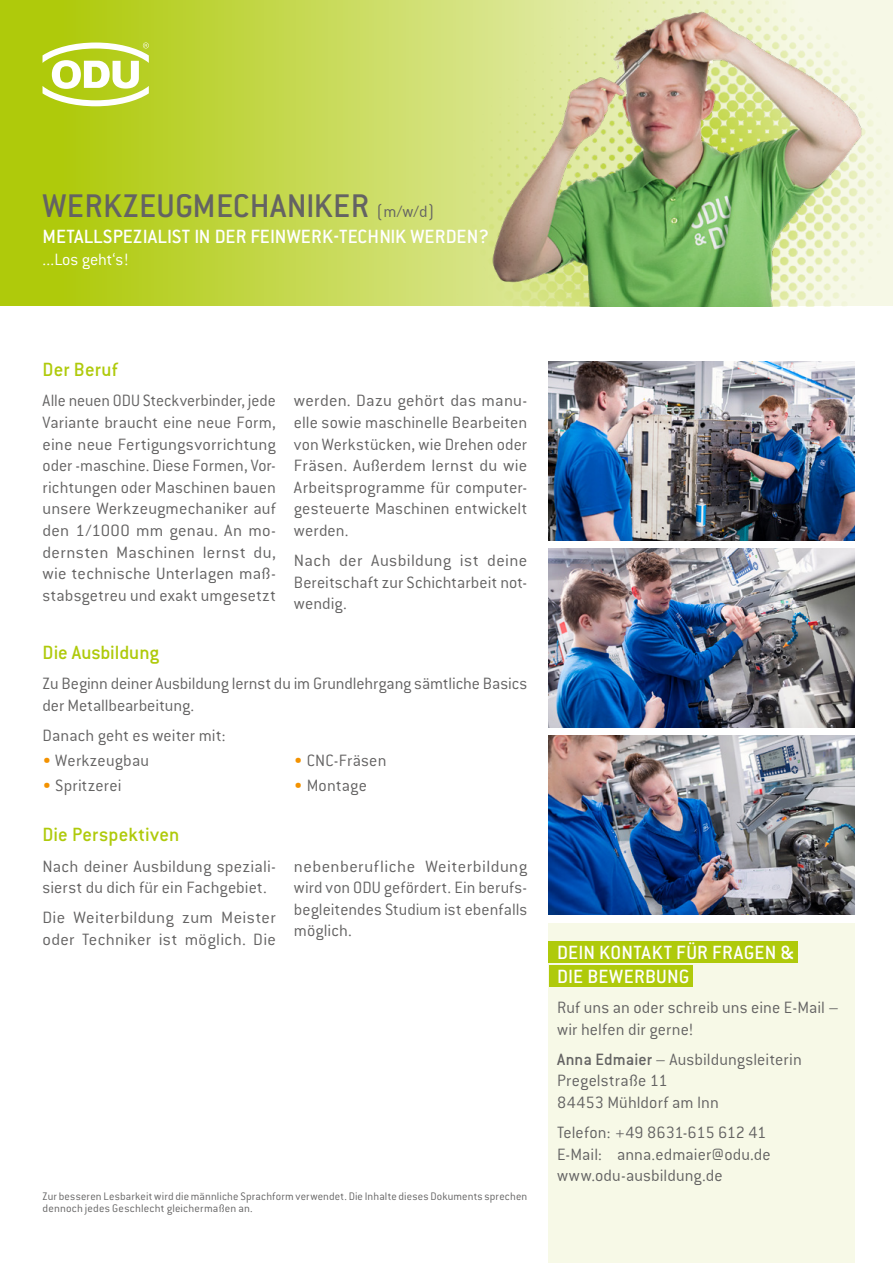
<style>
.page{position:relative;width:893px;height:1263px;background:#fff}
.page>*{position:absolute;margin:0;border:0;box-sizing:border-box;transform-origin:0 0}
.t1{font:500 36px "ITC Conduitfor ODU";letter-spacing:.01em;color:#646363}
.t2{font:500 21px/24px "ITC Conduitfor ODU";letter-spacing:.01em;color:#fff}
.t3{font:500 21px "ITC Conduitfor ODU";letter-spacing:.005em;color:#afca0b}
.t4{font:300 18px/21.6px "ITC Conduitfor ODU";letter-spacing:.005em;color:#646363}
.t5{font:300 18px "ITC Conduitfor ODU";letter-spacing:-.005em;color:#fff}
.t6{font:300 12px/12px "Conduit ITC Pro";letter-spacing:.015em;color:#646363}
.s1{font-weight:300;font-size:18px}
.s2{color:#f39200}
.s3{font-weight:500}
</style>
<div class="page">
<img style="left:549px;top:549px;width:306px;height:178px">
<img style="left:549px;top:736px;width:306px;height:178px">
<img style="left:549px;top:361px;width:306px;height:179px">
<svg style="left:0;top:0;width:417px;height:306px;background:#bed339"></svg>
<img style="left:472px;top:0;width:400px;height:306px">
<svg style="left:43px;top:43px;width:106px;height:63px"></svg>
<div style="left:549px;top:923px;width:306px;height:340px;background:#f7f9e7"></div>
<div style="left:549px;top:941px;width:248px;height:22px;background:#afca0b"></div>
<div style="left:549px;top:965px;width:143px;height:22px;background:#afca0b"></div>
<h1 class="t1" style="left:43px;top:185px;width:394px">WERKZEUGMECHANIKER <span class="s1">(m/w/d)</span></h1>
<p class="t2" style="left:43px;top:225px;width:448px">METALLSPEZIALIST IN DER FEINWERK-TECHNIK WERDEN?</p>
<p class="t5" style="left:43px;top:250px;width:88px">...Los geht‘s!</p>
<p class="t3" style="left:43px;top:358px;width:77px">Der Beruf</p>
<p class="t4" style="left:43px;top:390px;width:235px;text-align:justify">Alle neuen ODU Steckverbinder, jede Variante braucht eine neue Form, eine neue Fertigungsvorrichtung oder -maschine. Diese Formen, Vor&shy;richtungen oder Maschinen bauen unsere Werkzeugmechaniker auf den 1/1000 mm genau. An mo&shy;dernsten Maschinen lernst du, wie technische Unterlagen maß&shy;stabsgetreu und exakt umgesetzt</p>
<p class="t4" style="left:294px;top:390px;width:235px;text-align:justify">werden. Dazu gehört das manu&shy;elle sowie maschinelle Bearbeiten von Werkstücken, wie Drehen oder Fräsen. Außerdem lernst du wie Arbeitsprogramme für computer&shy;gesteuerte Maschinen entwickelt werden.</p>
<p class="t4" style="left:294px;top:550px;width:235px;text-align:justify">Nach der Ausbildung ist deine Bereitschaft zur Schichtarbeit not&shy;wendig.</p>
<p class="t3" style="left:43px;top:641px;width:118px">Die Ausbildung</p>
<p class="t4" style="left:43px;top:673px;width:486px">Zu Beginn deiner Ausbildung lernst du im Grundlehrgang sämtliche Basics der Metallbearbeitung.</p>
<p class="t4" style="left:43px;top:724px;width:185px">Danach geht es weiter mit:</p>
<p class="t4" style="left:43px;top:750px;width:108px"><span class="s2">•</span> Werkzeugbau</p>
<p class="t4" style="left:43px;top:775px;width:81px"><span class="s2">•</span> Spritzerei</p>
<p class="t4" style="left:294px;top:750px;width:94px"><span class="s2">•</span> CNC-Fräsen</p>
<p class="t4" style="left:294px;top:775px;width:74px"><span class="s2">•</span> Montage</p>
<p class="t3" style="left:43px;top:823px;width:139px">Die Perspektiven</p>
<p class="t4" style="left:43px;top:855px;width:235px">Nach deiner Ausbildung speziali&shy;sierst du dich für ein Fachgebiet.</p>
<p class="t4" style="left:43px;top:907px;width:235px">Die Weiterbildung zum Meister oder Techniker ist möglich. Die</p>
<p class="t4" style="left:294px;top:855px;width:235px;text-align:justify">nebenberufliche Weiterbildung wird von ODU gefördert. Ein berufs&shy;begleitendes Studium ist ebenfalls möglich.</p>
<p class="t6" style="left:43px;top:1190px;width:486px">Zur besseren Lesbarkeit wird die männliche Sprachform verwendet. Die Inhalte dieses Dokuments sprechen dennoch jedes Geschlecht gleichermaßen an.</p>
<p class="t2" style="left:557px;top:940px;width:238px">DEIN KONTAKT FÜR FRAGEN &amp;<br>DIE BEWERBUNG</p>
<p class="t4" style="left:557px;top:997px;width:283px">Ruf uns an oder schreib uns eine E-Mail – wir helfen dir gerne!</p>
<p class="t4" style="left:557px;top:1048px;width:246px"><span class="s3">Anna Edmaier</span> – Ausbildungsleiterin<br>Pregelstraße 11<br>84453 Mühldorf am Inn</p>
<p class="t4" style="left:557px;top:1122px;width:215px">Telefon: +49 8631-615 612 41<br>E-Mail: anna.edmaier@odu.de www.odu-ausbildung.de</p>
</div>
